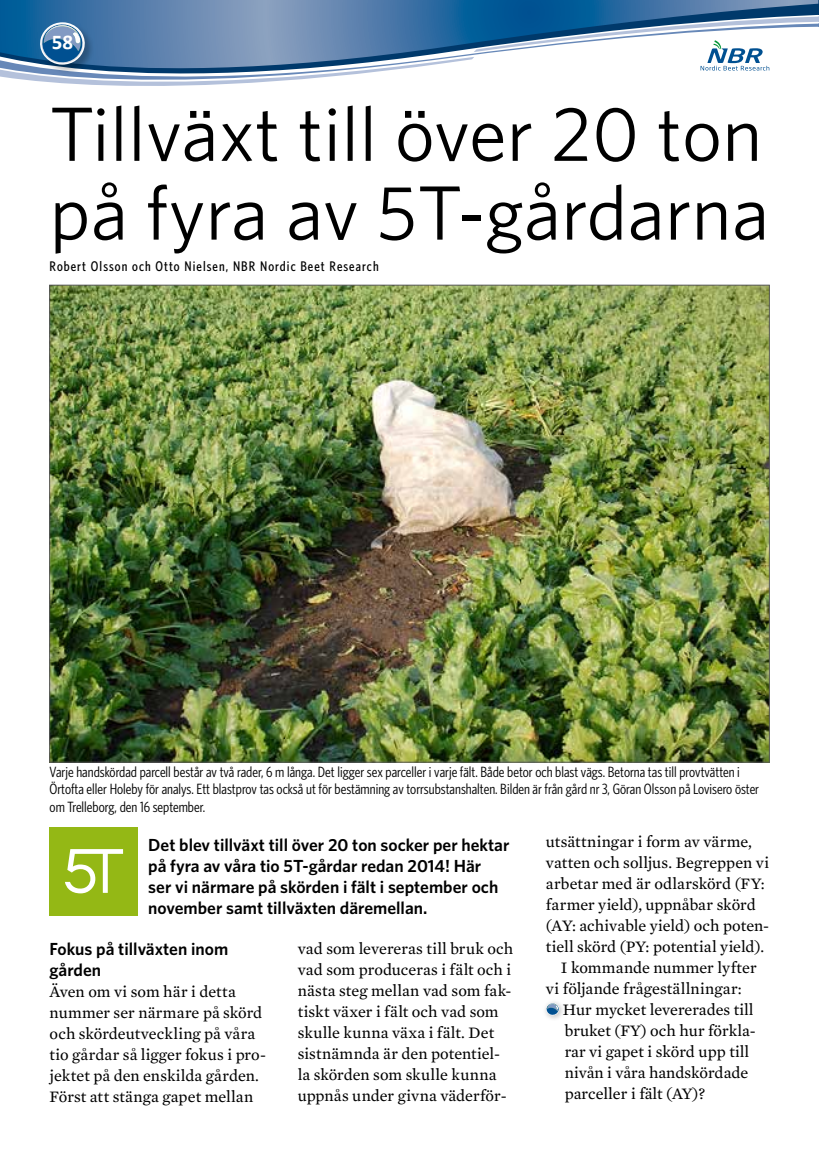
<style>
.page{position:relative;width:819px;height:1166px;background:#fff}
.page>*{position:absolute;margin:0;border:0;box-sizing:border-box;transform-origin:0 0}
.t1{font:77px/78.8px "Whitney";color:#000}
.t2{font:700 21px "Calibri";color:#fff}
.t3{font:600 17.5px/21px "Whitney";color:#000}
.t4{font:16.28px/21px "Mercury Text G2";color:#000}
.t5{font:14.88px/17.5px "Whitney Condensed";color:#000}
.t6{font:500 14px "Whitney Condensed";letter-spacing:.075em;color:#000}
</style>
<div class="page">
<svg style="left:0;top:0;width:819px;height:86px"></svg>
<img style="left:51px;top:287px;width:716px;height:473px">
<div style="left:50px;top:827px;width:88px;height:88px;background:#94b815"></div>
<svg style="left:65px;top:849px;width:58px;height:44px"></svg>
<div style="left:541px;top:998px;width:24px;height:23px;background:#000;opacity:.25"></div>
<svg style="left:545px;top:1003px;width:14px;height:12px"></svg>
<p class="t2" style="left:52px;top:28px;width:23px">58</p>
<h1 class="t1" style="left:50px;top:93px;width:721px">Tillväxt till över 20 ton på fyra av 5T-gårdarna</h1>
<p class="t6" style="left:50px;top:257px;width:330px">Robert Olsson och Otto Nielsen, NBR Nordic Beet Research</p>
<p class="t5" style="left:50px;top:762px;width:711px">Varje handskördad parcell består av två rader, 6 m långa. Det ligger sex parceller i varje fält. Både betor och blast vägs. Betorna tas till provtvätten i<br>Örtofta eller Holeby för analys. Ett blastprov tas också ut för bestämning av torrsubstanshalten. Bilden är från gård nr 3, Göran Olsson på Lovisero öster om Trelleborg, den 16 september.</p>
<p class="t3" style="left:148px;top:834px;width:362px">Det blev tillväxt till över 20 ton socker per hektar på fyra av våra tio 5T-gårdar redan 2014! Här<br>ser vi närmare på skörden i fält i september och november samt tillväxten däremellan.</p>
<p class="t3" style="left:50px;top:938px;width:180px">Fokus på tillväxten inom gården</p>
<p class="t4" style="left:50px;top:980px;width:218px">Även om vi som här i detta nummer ser närmare på skörd och skördeutveckling på våra tio gårdar så ligger fokus i pro&shy;jektet på den enskilda gården.<br>Först att stänga gapet mellan</p>
<p class="t4" style="left:298px;top:937px;width:217px">vad som levereras till bruk och vad som produceras i fält och i nästa steg mellan vad som fak&shy;tiskt växer i fält och vad som skulle kunna växa i fält. Det sistnämnda är den potentiel&shy;la skörden som skulle kunna uppnås under givna väderför-</p>
<p class="t4" style="left:546px;top:831px;width:207px">utsättningar i form av värme,</p>
<p class="t4" style="left:546px;top:852px;width:225px">vatten och solljus. Begreppen vi</p>
<p class="t4" style="left:546px;top:873px;width:220px">arbetar med är odlarskörd (FY:</p>
<p class="t4" style="left:546px;top:894px;width:211px">farmer yield), uppnåbar skörd</p>
<p class="t4" style="left:546px;top:914px;width:225px">(AY: achivable yield) och poten-</p>
<p class="t4" style="left:546px;top:936px;width:219px">tiell skörd (PY: potential yield).</p>
<p class="t4" style="left:561px;top:957px;width:197px">I kommande nummer lyfter</p>
<p class="t4" style="left:546px;top:978px;width:197px">vi följande frågeställningar:</p>
<p class="t4" style="left:563px;top:999px;width:192px">Hur mycket levererades till</p>
<p class="t4" style="left:564px;top:1020px;width:192px">bruket (FY) och hur förkla-</p>
<p class="t4" style="left:564px;top:1041px;width:186px">rar vi gapet i skörd upp till</p>
<p class="t4" style="left:564px;top:1062px;width:185px">nivån i våra handskördade</p>
<p class="t4" style="left:564px;top:1083px;width:142px">parceller i fält (AY)?</p>
</div>
